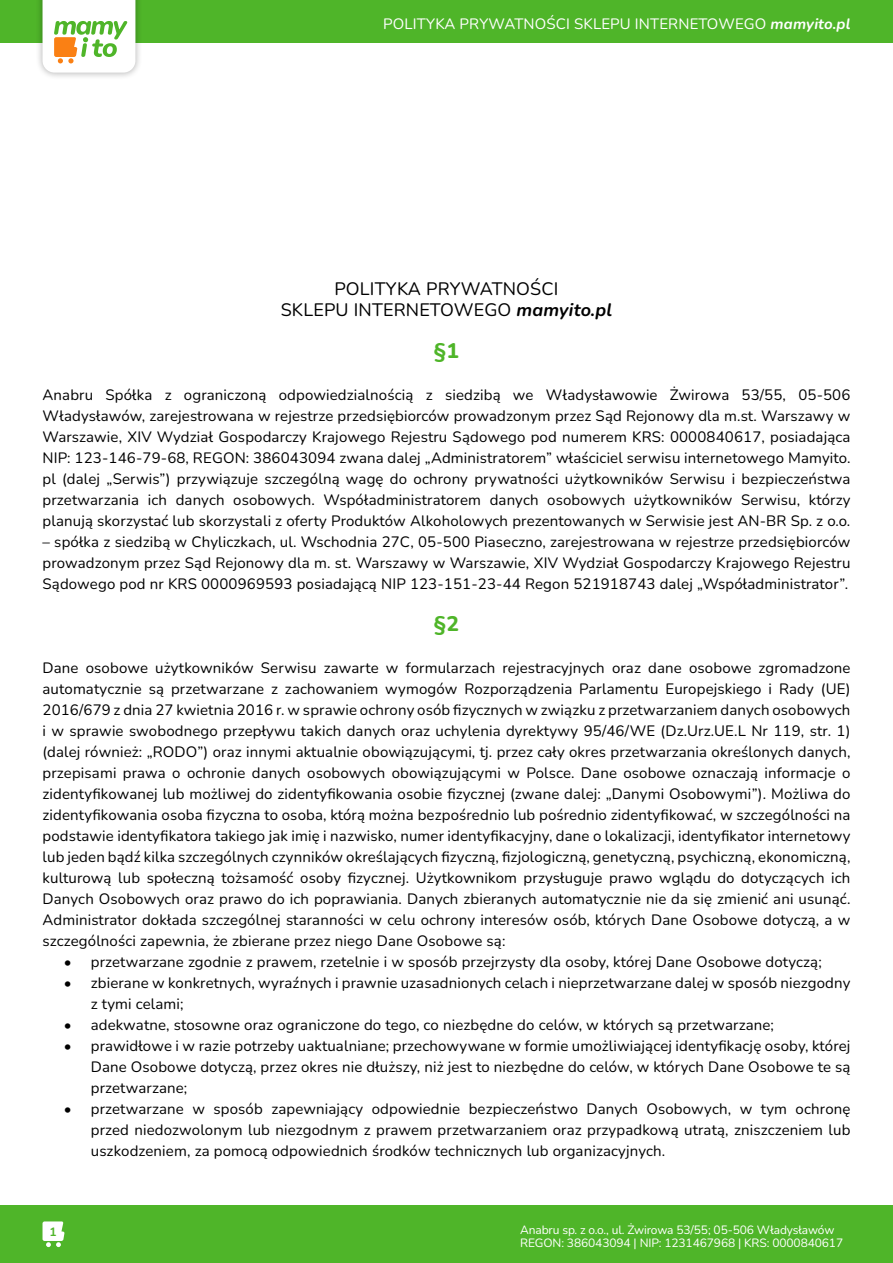
<style>
.page{position:relative;width:893px;height:1263px;background:#fff}
.page>*{position:absolute;margin:0;border:0;box-sizing:border-box;transform-origin:0 0}
.t1{font:800 21px "Nunito";color:#4fb529}
.t2{font:18px/21px "Nunito";letter-spacing:.01em;color:#000;text-align:center}
.t3{font:15px/21px "Nunito";letter-spacing:.01em;color:#000;text-align:justify}
.t4{font:15px "Nunito";letter-spacing:.01em;color:#fff}
.t5{font:12px/13.5px "Nunito";letter-spacing:-.01em;color:#fff}
.t6{font:700 12px "Nunito";color:#4fb529}
.s1{font-weight:700;font-style:italic}
</style>
<div class="page">
<div style="left:0;top:0;width:893px;height:43px;background:#4fb529"></div>
<div style="left:0;top:1205px;width:893px;height:58px;background:#4fb529"></div>
<div style="left:35px;top:0;width:107px;height:79px;background:#000;opacity:.3"></div>
<svg style="left:43px;top:0;width:92px;height:73px"></svg>
<svg style="left:43px;top:1221px;width:22px;height:26px"></svg>
<p class="t4" style="left:383px;top:13px;width:469px">POLITYKA PRYWATNOŚCI SKLEPU INTERNETOWEGO <span class="s1">mamyito.pl</span></p>
<p class="t2" style="left:281px;top:277px;width:333px">POLITYKA PRYWATNOŚCI<br>SKLEPU INTERNETOWEGO <span class="s1">mamyito.pl</span></p>
<h1 class="t1" style="left:434px;top:336px;width:27px">§1</h1>
<p class="t3" style="left:43px;top:383px;width:809px">Anabru Spółka z ograniczoną odpowiedzialnością z siedzibą we Władysławowie Żwirowa 53/55, 05-506<br>Władysławów, zarejestrowana w rejestrze przedsiębiorców prowadzonym przez Sąd Rejonowy dla m.st. Warszawy w Warszawie, XIV Wydział Gospodarczy Krajowego Rejestru Sądowego pod numerem KRS: 0000840617, posiadająca NIP: 123-146-79-68, REGON: 386043094 zwana dalej „Administratorem” właściciel serwisu internetowego Mamyito. pl (dalej „Serwis”) przywiązuje szczególną wagę do ochrony prywatności użytkowników Serwisu i bezpieczeństwa przetwarzania ich danych osobowych. Współadministratorem danych osobowych użytkowników Serwisu, którzy planują skorzystać lub skorzystali z oferty Produktów Alkoholowych prezentowanych w Serwisie jest AN-BR Sp. z o.o.</p>
<p class="t3" style="left:43px;top:530px;width:809px">– spółka z siedzibą w Chyliczkach, ul. Wschodnia 27C, 05-500 Piaseczno, zarejestrowana w rejestrze przedsiębiorców prowadzonym przez Sąd Rejonowy dla m. st. Warszawy w Warszawie, XIV Wydział Gospodarczy Krajowego Rejestru Sądowego pod nr KRS 0000969593 posiadającą NIP 123-151-23-44 Regon 521918743 dalej „Współadministrator”.</p>
<h1 class="t1" style="left:434px;top:609px;width:27px">§2</h1>
<p class="t3" style="left:43px;top:656px;width:809px">Dane osobowe użytkowników Serwisu zawarte w formularzach rejestracyjnych oraz dane osobowe zgromadzone automatycznie są przetwarzane z zachowaniem wymogów Rozporządzenia Parlamentu Europejskiego i Rady (UE)<br>2016/679 z dnia 27 kwietnia 2016 r. w sprawie ochrony osób fizycznych w związku z przetwarzaniem danych osobowych i w sprawie swobodnego przepływu takich danych oraz uchylenia dyrektywy 95/46/WE (Dz.Urz.UE.L Nr 119, str. 1) (dalej również: „RODO”) oraz innymi aktualnie obowiązującymi, tj. przez cały okres przetwarzania określonych danych, przepisami prawa o ochronie danych osobowych obowiązującymi w Polsce. Dane osobowe oznaczają informacje o zidentyfikowanej lub możliwej do zidentyfikowania osobie fizycznej (zwane dalej: „Danymi Osobowymi”). Możliwa do zidentyfikowania osoba fizyczna to osoba, którą można bezpośrednio lub pośrednio zidentyfikować, w szczególności na podstawie identyfikatora takiego jak imię i nazwisko, numer identyfikacyjny, dane o lokalizacji, identyfikator internetowy lub jeden bądź kilka szczególnych czynników określających fizyczną, fizjologiczną, genetyczną, psychiczną, ekonomiczną, kulturową lub społeczną tożsamość osoby fizycznej. Użytkownikom przysługuje prawo wglądu do dotyczących ich Danych Osobowych oraz prawo do ich poprawiania. Danych zbieranych automatycznie nie da się zmienić ani usunąć.<br>Administrator dokłada szczególnej staranności w celu ochrony interesów osób, których Dane Osobowe dotyczą, a w szczególności zapewnia, że zbierane przez niego Dane Osobowe są:</p>
<p class="t3" style="left:64px;top:950px;width:759px">• przetwarzane zgodnie z prawem, rzetelnie i w sposób przejrzysty dla osoby, której Dane Osobowe dotyczą;</p>
<p class="t3" style="left:91px;top:971px;width:761px;text-indent:-27px">• zbierane w konkretnych, wyraźnych i prawnie uzasadnionych celach i nieprzetwarzane dalej w sposób niezgodny z tymi celami;</p>
<p class="t3" style="left:64px;top:1013px;width:712px">• adekwatne, stosowne oraz ograniczone do tego, co niezbędne do celów, w których są przetwarzane;</p>
<p class="t3" style="left:91px;top:1034px;width:761px;text-indent:-27px">• prawidłowe i w razie potrzeby uaktualniane; przechowywane w formie umożliwiającej identyfikację osoby, której Dane Osobowe dotyczą, przez okres nie dłuższy, niż jest to niezbędne do celów, w których Dane Osobowe te są przetwarzane;</p>
<p class="t3" style="left:91px;top:1097px;width:761px;text-indent:-27px">• przetwarzane w sposób zapewniający odpowiednie bezpieczeństwo Danych Osobowych, w tym ochronę przed niedozwolonym lub niezgodnym z prawem przetwarzaniem oraz przypadkową utratą, zniszczeniem lub uszkodzeniem, za pomocą odpowiednich środków technicznych lub organizacyjnych.</p>
<p class="t6" style="left:49px;top:1223px;width:9px">1</p>
<p class="t5" style="left:520px;top:1222px;width:325px">Anabru sp. z o.o., ul. Żwirowa 53/55; 05-506 Władysławów<br>REGON: 386043094 | NIP: 1231467968 | KRS: 0000840617</p>
</div>
